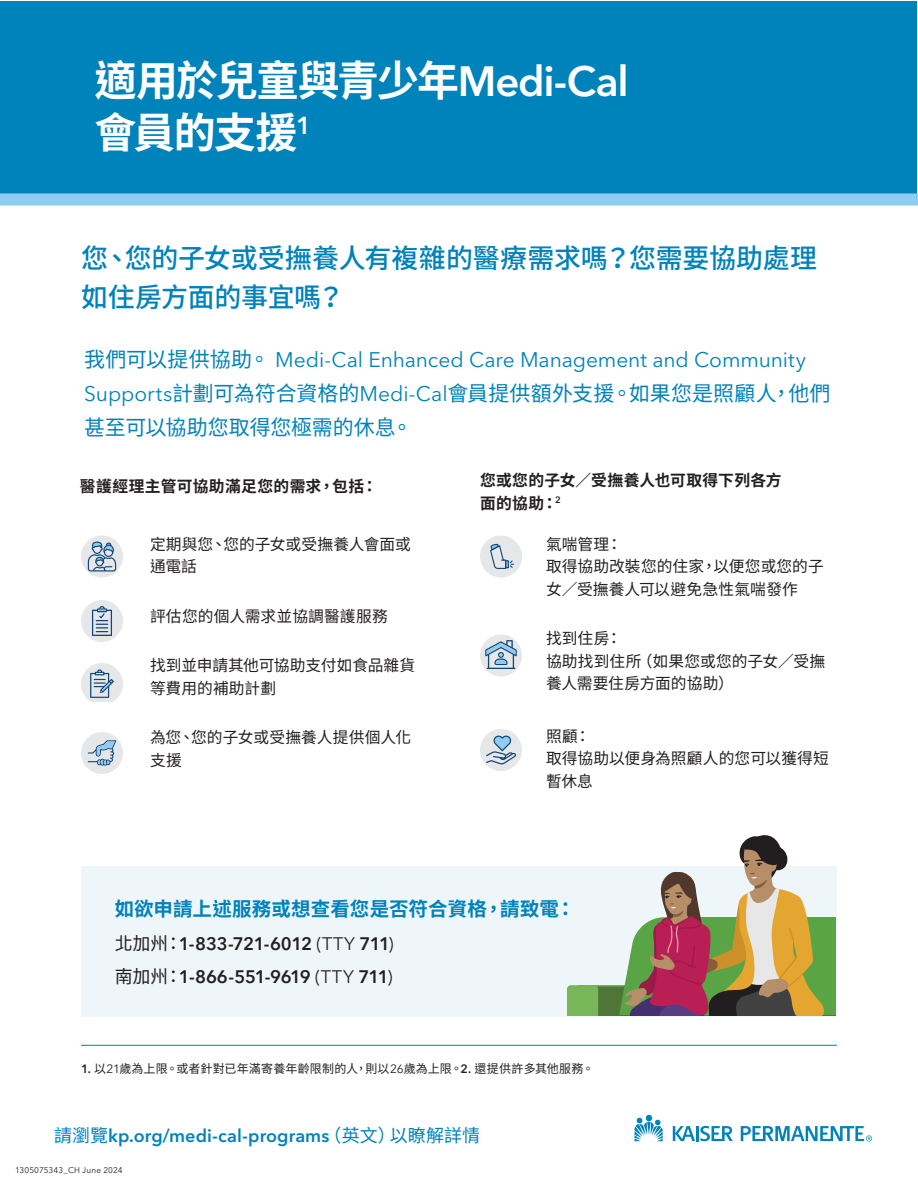
<style>
.page{position:relative;width:918px;height:1188px;background:#fff}
.page>*{position:absolute;margin:0;border:0;box-sizing:border-box;transform-origin:0 0}
.KP_Title_1{font:700 42px/52.5px "Noto Sans CJ Ktc";letter-spacing:-.04em;color:#fff}
.KP_Introduction{font:500 27px/39.3px "Noto Sans CJ Ktc";letter-spacing:-.01em;color:#0082bb}
.KP_Title_1-2{font:21px/33.8px "Avenir Next LT Pro";letter-spacing:-.005em;color:#0082bb}
.KP_Body{font:700 19.5px "Noto Sans CJ Ktc";letter-spacing:.005em;color:#0082bb}
.KP_Body-2{font:600 18px "Avenir Next LT Pro";letter-spacing:-.03em;color:#231f20}
.t1{font:600 18px "Avenir Next LT Pro";letter-spacing:.005em;color:#0082bb}
.KP_Bullet__List{font:15.75px/22.5px "Noto Sans CJ Ktc";letter-spacing:.005em;color:#231f20}
.KP_Subhead_1{font:700 15.75px/22.5px "Noto Sans CJ Ktc";letter-spacing:.025em;color:#231f20}
.KP_1557_Line_Rule{font:12px "Noto Sans CJ Ktc";letter-spacing:.01em;color:#231f20}
.t2{font:8.25px "Avenir Next LT Pro";letter-spacing:.02em;color:#231f20}
.s1{font-family:"Avenir Next LT Pro";font-weight:600}
.s2{font-family:"Noto Sans CJ Ktc"}
.s3{font-family:"Noto Sans CJ Ktc";font-weight:400}
.s4{font-weight:400}
.s5{font-family:"Avenir Next LT Pro"}
</style>
<div class="page">
<svg style="left:634px;top:1115px;width:29px;height:26px"></svg>
<svg style="left:673px;top:1126px;width:60px;height:15px"></svg>
<svg style="left:741px;top:1126px;width:131px;height:16px"></svg>
<hr style="left:81px;top:1045px;width:756px;height:1px;background:#0082bb">
<svg style="left:81px;top:663px;width:42px;height:39px"></svg>
<div style="left:1px;top:1px;width:916px;height:201px;background:#0082bb"></div>
<div style="left:0;top:194px;width:918px;height:12px;background:#8fcdf0"></div>
<div style="left:480px;top:634px;width:42px;height:42px;background:#e6e7e9;border-radius:50%"></div>
<svg style="left:485px;top:640px;width:32px;height:29px"></svg>
<div style="left:480px;top:729px;width:42px;height:42px;background:#e6e7e9;border-radius:50%"></div>
<svg style="left:486px;top:735px;width:30px;height:29px"></svg>
<div style="left:81px;top:867px;width:756px;height:150px;background:#eff6f9"></div>
<div style="left:480px;top:536px;width:42px;height:42px;background:#e6e7e9;border-radius:50%"></div>
<svg style="left:490px;top:543px;width:24px;height:26px"></svg>
<div style="left:81px;top:732px;width:42px;height:42px;background:#e6e7e9;border-radius:50%"></div>
<svg style="left:88px;top:740px;width:28px;height:26px"></svg>
<div style="left:81px;top:600px;width:42px;height:42px;background:#e6e7e9;border-radius:50%"></div>
<svg style="left:92px;top:606px;width:20px;height:30px"></svg>
<div style="left:81px;top:536px;width:42px;height:42px;background:#e6e7e9;border-radius:50%"></div>
<svg style="left:88px;top:541px;width:28px;height:30px"></svg>
<hr style="left:598px;top:1015px;width:237px;height:1px;background:#4e7737">
<svg style="left:567px;top:835px;width:268px;height:180px"></svg>
<p class="KP_Title_1" style="left:94px;top:55px;width:536px">適用於兒童與青少年<span class="s1">Medi-Cal</span>會員的支援<sup>1</sup></p>
<p class="KP_Introduction" style="left:81px;top:239px;width:738px">您、您的子女或受撫養人有複雜的醫療需求嗎？您需要協助處理如住房方面的事宜嗎？</p>
<p class="KP_Title_1-2" style="left:84px;top:343px;width:748px"><span class="s2">我們可以提供協助。</span> Medi-Cal Enhanced Care Management and Community<br>Supports<span class="s2">計劃可為符合資格的</span>Medi-Cal<span class="s2">會員提供額外支援。如果您是照顧人，他們甚至可以協助您取得您極需的休息。</span></p>
<p class="KP_Subhead_1" style="left:80px;top:475px;width:299px">醫護經理主管可協助滿足您的需求，包括：</p>
<p class="KP_Bullet__List" style="left:150px;top:533px;width:262px">定期與您、您的子女或受撫養人會面或通電話</p>
<p class="KP_Bullet__List" style="left:150px;top:605px;width:239px">評估您的個人需求並協調醫護服務</p>
<p class="KP_Bullet__List" style="left:150px;top:654px;width:267px">找到並申請其他可協助支付如食品雜貨等費用的補助計劃</p>
<p class="KP_Bullet__List" style="left:150px;top:726px;width:263px">為您、您的子女或受撫養人提供個人化支援</p>
<p class="KP_Subhead_1" style="left:480px;top:470px;width:303px">您或您的子女／受撫養人也可取得下列各方面的協助：<sup>2</sup></p>
<p class="KP_Bullet__List" style="left:546px;top:533px;width:279px">氣喘管理：<br>取得協助改裝您的住家，以便您或您的子女／受撫養人可以避免急性氣喘發作</p>
<p class="KP_Bullet__List" style="left:546px;top:627px;width:281px">找到住房：<br>協助找到住所（如果您或您的子女／受撫養人需要住房方面的協助）</p>
<p class="KP_Bullet__List" style="left:546px;top:725px;width:284px">照顧：<br>取得協助以便身為照顧人的您可以獲得短暫休息</p>
<p class="KP_Body" style="left:115px;top:898px;width:462px">如欲申請上述服務或想查看您是否符合資格，請致電：</p>
<p class="KP_Body-2" style="left:115px;top:932px;width:280px"><span class="s3">北加州：</span>1-833-721-6012 <span class="s4">(TTY</span> 711<span class="s4">)</span></p>
<p class="KP_Body-2" style="left:115px;top:966px;width:279px"><span class="s3">南加州：</span>1-866-551-9619 <span class="s4">(TTY</span> 711<span class="s4">)</span></p>
<p class="KP_1557_Line_Rule" style="left:81px;top:1061px;width:515px"><span class="s1">1.</span> 以<span class="s5">21</span>歲為上限。或者針對已年滿寄養年齡限制的人，則以<span class="s5">26</span>歲為上限。<span class="s1">2.</span> 還提供許多其他服務。</p>
<p class="t1" style="left:54px;top:1124px;width:428px"><span class="s3">請瀏覽</span>kp.org/medi-cal-programs<span class="s3">（英文）以瞭解詳情</span></p>
<p class="t2" style="left:15px;top:1165px;width:109px">1305075343_CH June 2024</p>
</div>
